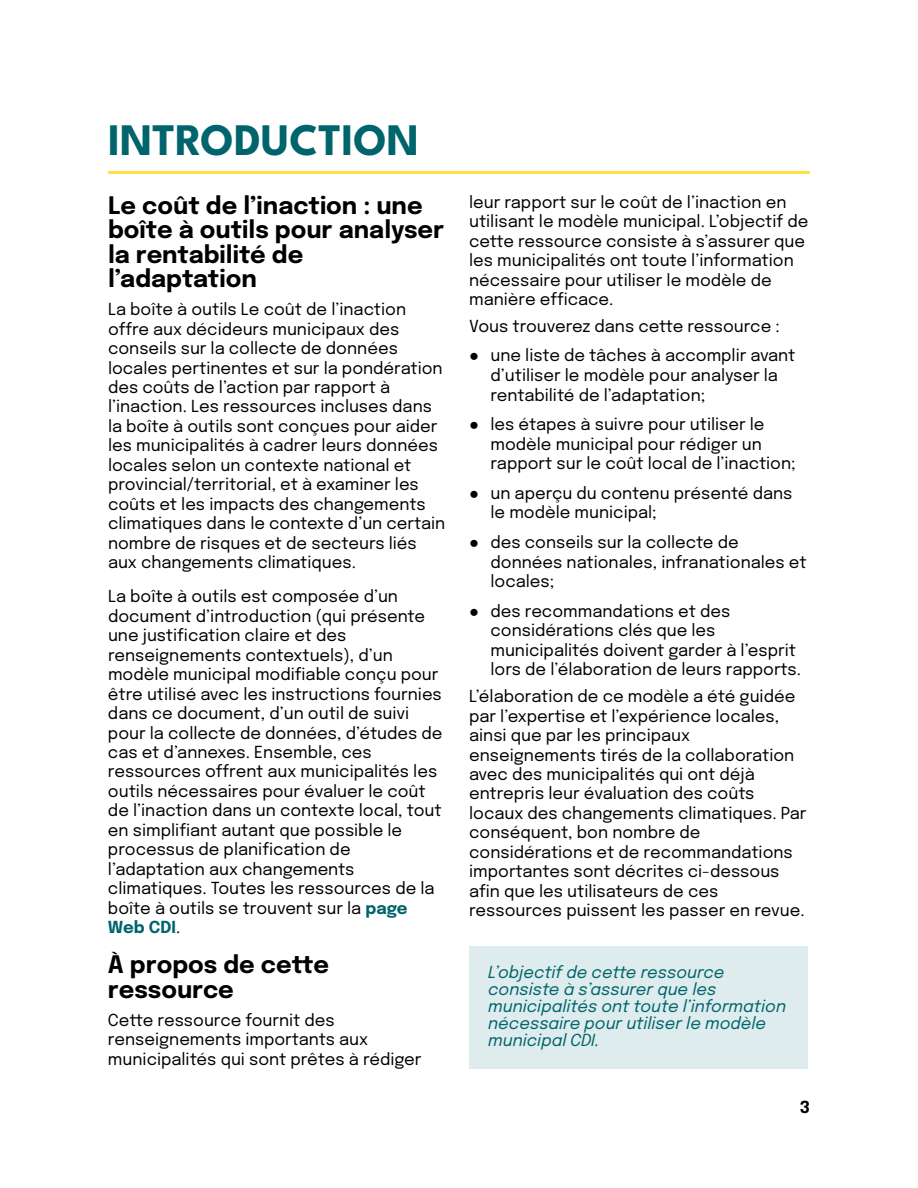
<style>
.page{position:relative;width:918px;height:1188px;background:#fff}
.page>*{position:absolute;margin:0;border:0;box-sizing:border-box;transform-origin:0 0}
.t1{font:700 45px "League Spartan";color:#00646c}
.t2{font:700 24px/24.6px "Epilogue";color:#000}
.t3{font:16.5px/19.5px "Epilogue";color:#000}
.t4{font:italic 16.5px/17px "Epilogue";color:#00646c}
.t5{font:700 16.5px "Epilogue";color:#000}
.s1{font-weight:700;color:#00646c}
.s2{font-family:"Arial"}
</style>
<div class="page">
<div style="left:469px;top:946px;width:339px;height:123px;background:#deeced"></div>
<hr style="left:108px;top:171px;width:702px;height:3px;background:#ffe144">
<h1 class="t1" style="left:108px;top:123px;width:313px">INTRODUCTION</h1>
<h2 class="t2" style="left:108px;top:195px;width:338px">Le coût de l’inaction : une boîte à outils pour analyser la rentabilité de l’adaptation</h2>
<p class="t3" style="left:108px;top:301px;width:339px">La boîte à outils Le coût de l’inaction offre aux décideurs municipaux des conseils sur la collecte de données locales pertinentes et sur la pondération des coûts de l’action par rapport à l’inaction. Les ressources incluses dans la boîte à outils sont conçues pour aider les municipalités à cadrer leurs données locales selon un contexte national et provincial/territorial, et à examiner les coûts et les impacts des changements climatiques dans le contexte d’un certain nombre de risques et de secteurs liés aux changements climatiques.</p>
<p class="t3" style="left:108px;top:588px;width:336px">La boîte à outils est composée d’un document d’introduction (qui présente une justification claire et des renseignements contextuels), d’un modèle municipal modifiable conçu pour être utilisé avec les instructions fournies dans ce document, d’un outil de suivi pour la collecte de données, d’études de cas et d’annexes. Ensemble, ces ressources offrent aux municipalités les outils nécessaires pour évaluer le coût de l’inaction dans un contexte local, tout en simplifiant autant que possible le processus de planification de l’adaptation aux changements climatiques. Toutes les ressources de la boîte à outils se trouvent sur la <span class="s1">page Web CDI</span>.</p>
<h2 class="t2" style="left:108px;top:954px;width:223px">À propos de cette ressource</h2>
<p class="t3" style="left:108px;top:1011px;width:315px">Cette ressource fournit des renseignements importants aux municipalités qui sont prêtes à rédiger</p>
<p class="t3" style="left:469px;top:193px;width:341px">leur rapport sur le coût de l’inaction en utilisant le modèle municipal. L’objectif de cette ressource consiste à s’assurer que les municipalités ont toute l’information nécessaire pour utiliser le modèle de manière efficace.</p>
<p class="t3" style="left:469px;top:318px;width:312px">Vous trouverez dans cette ressource :</p>
<p class="t3" style="left:490px;top:347px;width:306px;text-indent:-21px"><span class="s2">●</span> une liste de tâches à accomplir avant d’utiliser le modèle pour analyser la rentabilité de l’adaptation;</p>
<p class="t3" style="left:490px;top:416px;width:307px;text-indent:-21px"><span class="s2">●</span> les étapes à suivre pour utiliser le modèle municipal pour rédiger un rapport sur le coût local de l’inaction;</p>
<p class="t3" style="left:490px;top:484px;width:304px;text-indent:-21px"><span class="s2">●</span> un aperçu du contenu présenté dans le modèle municipal;</p>
<p class="t3" style="left:490px;top:533px;width:318px;text-indent:-21px"><span class="s2">●</span> des conseils sur la collecte de données nationales, infranationales et locales;</p>
<p class="t3" style="left:490px;top:602px;width:312px;text-indent:-21px"><span class="s2">●</span> des recommandations et des considérations clés que les municipalités doivent garder à l’esprit lors de l’élaboration de leurs rapports.</p>
<p class="t3" style="left:469px;top:688px;width:339px">L’élaboration de ce modèle a été guidée par l’expertise et l’expérience locales, ainsi que par les principaux enseignements tirés de la collaboration avec des municipalités qui ont déjà entrepris leur évaluation des coûts locaux des changements climatiques. Par conséquent, bon nombre de considérations et de recommandations importantes sont décrites ci-dessous afin que les utilisateurs de ces ressources puissent les passer en revue.</p>
<p class="t4" style="left:488px;top:965px;width:299px">L’objectif de cette ressource consiste à s’assurer que les municipalités ont toute l’information nécessaire pour utiliser le modèle municipal CDI.</p>
<p class="t5" style="left:800px;top:1100px;width:12px">3</p>
</div>
